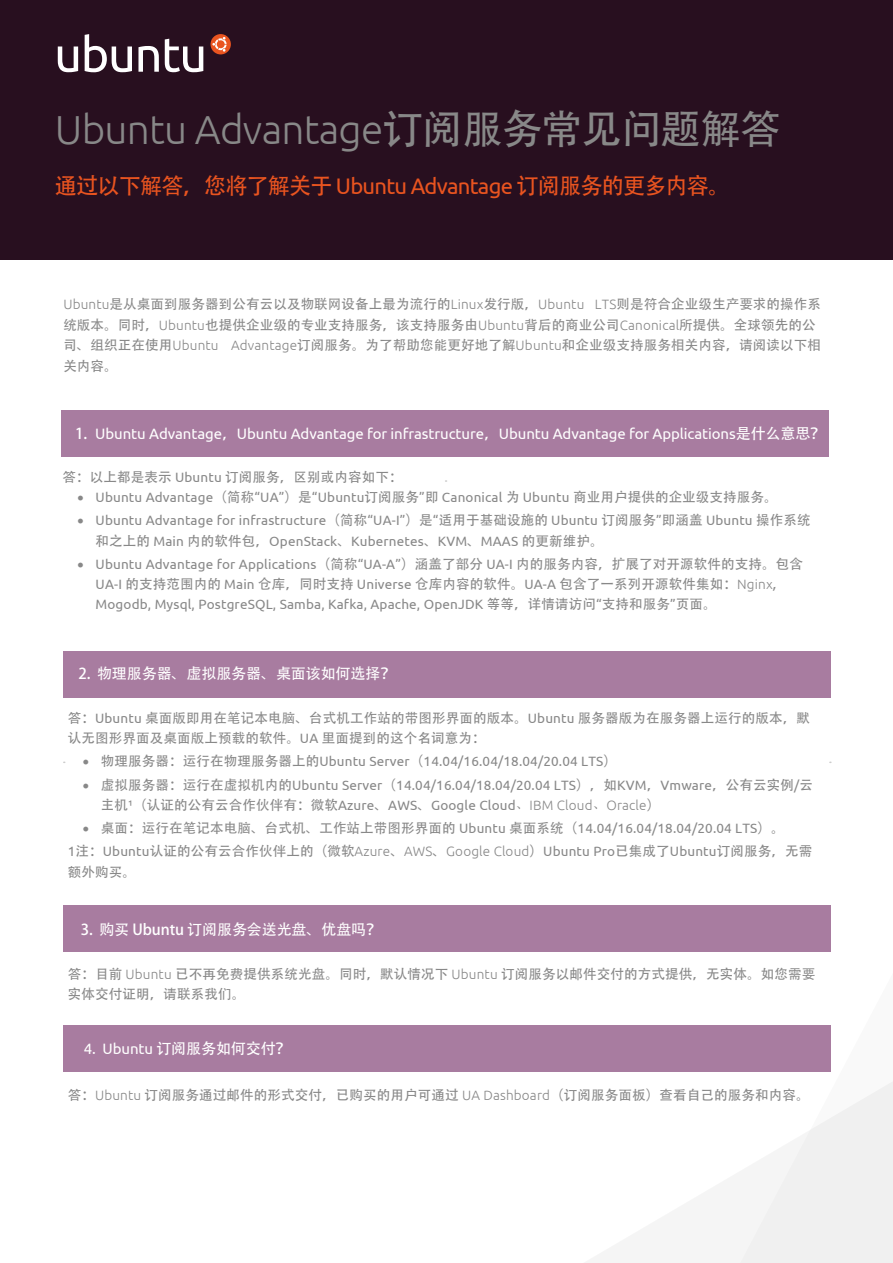
<style>
.page{position:relative;width:893px;height:1263px;background:#fff}
.page>*{position:absolute;margin:0;border:0;box-sizing:border-box;transform-origin:0 0}
.t1{font:300 40.5px "Ubuntu";letter-spacing:-.02em;color:#888}
.t2{font:22.5px "Adobe Heiti Std";letter-spacing:-.035em;color:#e95420}
.t3{font:15px "Ubuntu";letter-spacing:-.005em;color:#fff}
.t4{font:15px "Adobe Heiti Std";letter-spacing:-.005em;color:#fff}
.t5{font:13.5px/20.4px "Adobe Heiti Std";letter-spacing:.01em;color:#888}
.t6{font:13.5px/20.2px "Ubuntu";letter-spacing:.01em;color:#888}
.s1{font-family:"Adobe Heiti Std";font-weight:400}
.s2{font-family:"Ubuntu"}
.s3{font-family:"Ubuntu";font-weight:300}
.s4{font-family:"Adobe Heiti Std"}
.s5{font-family:"Adobe Song Std";font-weight:300}
</style>
<div class="page">
<svg style="left:740px;top:1082px;width:153px;height:181px;fill:#f0f0f0"></svg>
<div style="left:0;top:0;width:893px;height:259px;background:#280f1f"></div>
<div style="left:211px;top:34px;width:20px;height:20px;background:#e95420;border-radius:50%"></div>
<svg style="left:212px;top:34px;width:16px;height:18px"></svg>
<svg style="left:58px;top:34px;width:146px;height:38px"></svg>
<div style="left:61px;top:410px;width:768px;height:47px;background:#a87ca0"></div>
<div style="left:63px;top:651px;width:767px;height:47px;background:#a87ca0"></div>
<div style="left:63px;top:905px;width:767px;height:47px;background:#a87ca0"></div>
<div style="left:63px;top:1025px;width:767px;height:46px;background:#a87ca0"></div>
<h1 class="t1" style="left:55px;top:105px;width:727px">Ubuntu Advantage<span class="s1">订阅服务常见问题解答</span></h1>
<h2 class="t2" style="left:55px;top:172px;width:677px">通过以下解答，您将了解关于 <span class="s2">Ubuntu Advantage</span> 订阅服务的更多内容。</h2>
<p class="t5" style="left:63px;top:294px;width:759px"><span class="s3">Ubuntu</span>是从桌面到服务器到公有云以及物联网设备上最为流行的<span class="s3">Linux</span>发行版，<span class="s3">Ubuntu LTS</span>则是符合企业级生产要求的操作系统版本。同时，<span class="s3">Ubuntu</span>也提供企业级的专业支持服务，该支持服务由<span class="s3">Ubuntu</span>背后的商业公司<span class="s3">Canonical</span>所提供。全球领先的公司、组织正在使用<span class="s3">Ubuntu Advantage</span>订阅服务。为了帮助您能更好地了解<span class="s3">Ubuntu</span>和企业级支持服务相关内容，请阅读以下相关内容。</p>
<p class="t3" style="left:75px;top:425px;width:751px"><span class="s4">1.</span> Ubuntu Advantage<span class="s4">，</span>Ubuntu Advantage for infrastructure<span class="s4">，</span>Ubuntu Advantage for Applications<span class="s4">是什么意思？</span></p>
<p class="t5" style="left:63px;top:467px;width:342px">答：以上都是表示 <span class="s2">Ubuntu</span> 订阅服务，区别或内容如下：</p>
<p class="t6" style="left:78px;top:487px;width:702px">• Ubuntu Advantage<span class="s4">（简称</span>“UA”<span class="s4">）是</span>“Ubuntu<span class="s4">订阅服务</span>”<span class="s4">即</span> Canonical <span class="s4">为</span> Ubuntu <span class="s4">商业用户提供的企业级支持服务。</span></p>
<p class="t6" style="left:96px;top:510px;width:717px;text-indent:-18px">• Ubuntu Advantage for infrastructure<span class="s4">（简称</span>“UA-I”<span class="s4">）是</span>“<span class="s4">适用于基础设施的</span> Ubuntu <span class="s4">订阅服务</span>”<span class="s4">即涵盖</span> Ubuntu <span class="s4">操作系统和之上的</span> Main <span class="s4">内的软件包，</span>OpenStack<span class="s4">、</span>Kubernetes<span class="s4">、</span>KVM<span class="s4">、</span>MAAS <span class="s4">的更新维护。</span></p>
<p class="t6" style="left:78px;top:553px;width:727px">• Ubuntu Advantage for Applications<span class="s4">（简称</span>“UA-A”<span class="s4">）涵盖了部分</span> UA-I <span class="s4">内的服务内容，扩展了对开源软件的支持。包含</span></p>
<p class="t5" style="left:96px;top:574px;width:682px"><span class="s2">UA-I</span> 的支持范围内的 <span class="s2">Main</span> 仓库，同时支持 <span class="s2">Universe</span> 仓库内容的软件。<span class="s2">UA-A</span> 包含了一系列开源软件集如：<span class="s3">Nginx</span>,</p>
<p class="t6" style="left:96px;top:594px;width:623px">Mogodb, Mysql, PostgreSQL, Samba, Kafka, Apache, OpenJDK <span class="s4">等等，详情请访问</span>“<span class="s4">支持和服务</span>”<span class="s4">页面。</span></p>
<p class="t4" style="left:79px;top:665px;width:318px">2. 物理服务器、虚拟服务器、桌面该如何选择？</p>
<p class="t5" style="left:68px;top:708px;width:744px">答：<span class="s2">Ubuntu</span> 桌面版即用在笔记本电脑、台式机工作站的带图形界面的版本。<span class="s2">Ubuntu</span> 服务器版为在服务器上运行的版本，默认无图形界面及桌面版上预载的软件。<span class="s2">UA</span> 里面提到的这个名词意为：</p>
<p class="t6" style="left:83px;top:751px;width:536px">• <span class="s4">物理服务器：运行在物理服务器上的</span>Ubuntu Server<span class="s4">（</span>14.04/16.04/18.04/20.04 LTS<span class="s4">）</span></p>
<p class="t6" style="left:83px;top:774px;width:732px">• <span class="s4">虚拟服务器：运行在虚拟机内的</span>Ubuntu Server<span class="s4">（</span>14.04/16.04/18.04/20.04 LTS<span class="s4">），如</span>KVM<span class="s4">，</span>Vmware<span class="s4">，公有云实例</span>/<span class="s4">云</span></p>
<p class="t5" style="left:101px;top:795px;width:561px">主机<span class="s2">¹</span>（认证的公有云合作伙伴有：微软<span class="s2">Azure</span>、<span class="s2">AWS</span>、<span class="s2">Google Cloud</span><span class="s5">、</span><span class="s3">IBM Cloud</span><span class="s5">、</span><span class="s3">Oracle</span>）</p>
<p class="t5" style="left:68px;top:817px;width:746px;line-height:23.2px;text-indent:15px">• 桌面：运行在笔记本电脑、台式机、工作站上带图形界面的 <span class="s2">Ubuntu</span> 桌面系统（<span class="s2">14.04/16.04/18.04/20.04 LTS</span>）。<br><span class="s2">1</span>注：<span class="s2">Ubuntu</span>认证的公有云合作伙伴上的（微软<span class="s3">Azure</span>、<span class="s3">AWS</span>、<span class="s3">Google Cloud</span>）<span class="s2">Ubuntu Pro</span>已集成了<span class="s2">Ubuntu</span>订阅服务，无需</p>
<p class="t5" style="left:68px;top:862px;width:70px">额外购买。</p>
<p class="t4" style="left:81px;top:920px;width:302px">3. 购买 Ubuntu 订阅服务会送光盘、优盘吗？</p>
<p class="t5" style="left:68px;top:964px;width:749px">答：目前 <span class="s3">Ubuntu</span> 已不再免费提供系统光盘。同时，默认情况下 <span class="s3">Ubuntu</span> 订阅服务以邮件交付的方式提供，无实体。如您需要实体交付证明，请联系我们。</p>
<p class="t4" style="left:84px;top:1039px;width:208px"><span class="s2">4. Ubuntu</span> 订阅服务如何交付？</p>
<p class="t5" style="left:68px;top:1085px;width:743px">答：<span class="s3">Ubuntu</span> 订阅服务通过邮件的形式交付，已购买的用户可通过 <span class="s3">UA Dashboard</span>（订阅服务面板）查看自己的服务和内容。</p>
</div>
